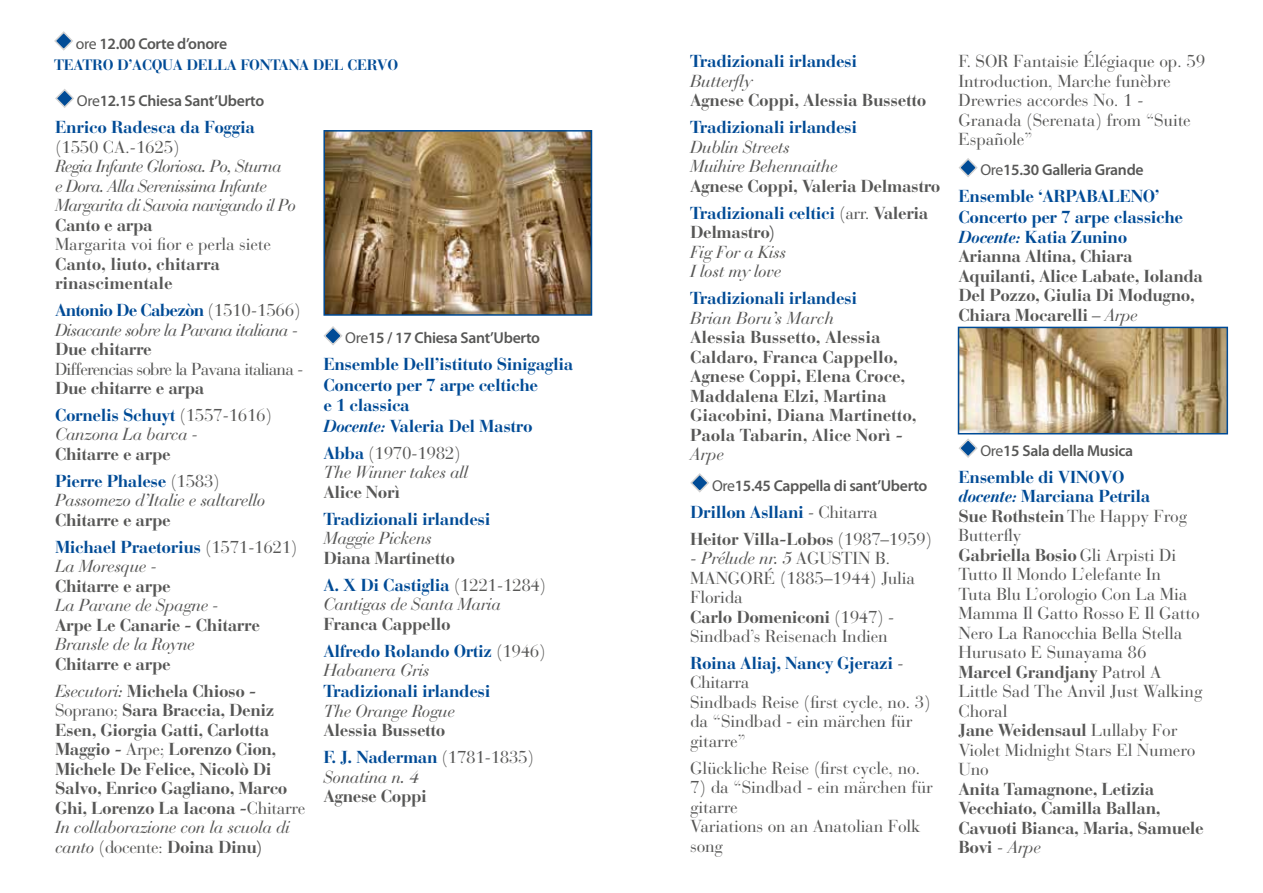
<style>
.page{position:relative;width:1263px;height:893px;background:#fff}
.page>*{position:absolute;margin:0;border:0;box-sizing:border-box;transform-origin:0 0}
.t1{font:700 17.25px/19.5px "Bauer Bodoni";letter-spacing:-.025em;color:#575756}
.t2{font:17.25px/19.5px "Bauer Bodoni";letter-spacing:-.01em;color:#575756}
.t3{font:italic 17.25px/19.5px "Bauer Bodoni";letter-spacing:-.025em;color:#575756}
.t4{font:700 17.25px/20.5px "Bauer Bodoni";letter-spacing:-.025em;color:#004b96}
.t5{font:italic 17.25px/19.5px "Bauer Bodoni";letter-spacing:-.05em;color:#575756}
.t6{font:17.25px/19.5px "Bauer Bodoni";letter-spacing:-.05em;color:#575756}
.t7{font:600 15.75px "Myriad Pro";letter-spacing:-.02em;color:#575756}
.t8{font:700 15px "Bauer Bodoni";letter-spacing:-.02em;color:#004b96}
.s1{font-weight:400}
.s2{font-weight:700;font-style:normal;color:#004b96}
.s3{font-style:normal}
.s4{font-weight:700}
.s5{font-style:italic}
.s6{color:#004b96}
.s7{color:#575756}
.s8{font-weight:400;color:#575756}
.s9{font-weight:400;font-style:italic}
.s10{font-weight:700;color:#004b96}
.s11{font-style:italic;color:#004b96}
.s12{font-weight:700;font-style:italic;color:#004b96}
</style>
<div class="page">
<svg style="left:54px;top:31px;width:19px;height:20px"></svg>
<svg style="left:55px;top:89px;width:19px;height:19px"></svg>
<svg style="left:323px;top:326px;width:20px;height:19px"></svg>
<svg style="left:690px;top:473px;width:19px;height:20px"></svg>
<svg style="left:959px;top:158px;width:19px;height:19px"></svg>
<svg style="left:959px;top:438px;width:19px;height:20px"></svg>
<img style="left:326px;top:133px;width:263px;height:180px">
<div style="left:323px;top:130px;width:269px;height:186px;border:2px solid #004b96"></div>
<img style="left:961px;top:330px;width:264px;height:101px">
<div style="left:958px;top:327px;width:270px;height:107px;border:2px solid #004b96"></div>
<p class="t7" style="left:76px;top:35px;width:153px"><span class="s1">ore</span> 12.00 Corte d’onore</p>
<p class="t8" style="left:54px;top:55px;width:346px">TEATRO D’ACQUA DELLA FONTANA DEL CERVO</p>
<p class="t7" style="left:77px;top:92px;width:189px"><span class="s1">Ore</span>12.15 Chiesa Sant’Uberto</p>
<p class="t4" style="left:55px;top:117px;width:202px">Enrico Radesca da Foggia</p>
<p class="t2" style="left:55px;top:137px;width:126px">(1550 CA.-1625)</p>
<p class="t5" style="left:55px;top:157px;width:243px">Regia Infante Gloriosa. Po, Sturna<br>e Dora. Alla Serenissima Infante<br>Margarita di Savoia navigando il Po</p>
<p class="t1" style="left:55px;top:215px;width:99px">Canto e arpa</p>
<p class="t2" style="left:55px;top:235px;width:218px">Margarita voi fior e perla siete</p>
<p class="t1" style="left:55px;top:254px;width:167px">Canto, liuto, chitarra rinascimentale</p>
<p class="t5" style="left:55px;top:301px;width:247px"><span class="s2">Antonio De Cabezòn</span> <span class="s3">(1510-1566)<br></span>Disacante sobre la Pavana italiana -</p>
<p class="t6" style="left:55px;top:340px;width:250px"><span class="s4">Due chitarre<br></span>Differencias sobre la Pavana italiana <span class="s5">-<br></span><span class="s4">Due chitarre e arpa</span></p>
<p class="t3" style="left:55px;top:405px;width:218px"><span class="s2">Cornelis Schuyt</span> <span class="s3">(1557-1616)<br></span>Canzona La barca -</p>
<p class="t1" style="left:55px;top:441px;width:166px;line-height:27px">Chitarre e arpe<br><span class="s6">Pierre Phalese</span> <span class="s1">(1583)</span></p>
<p class="t3" style="left:55px;top:491px;width:212px">Passomezo d’Italie e saltarello</p>
<p class="t4" style="left:55px;top:507px;width:244px;line-height:27px"><span class="s7">Chitarre e arpe<br></span>Michael Praetorius <span class="s8">(1571-1621)</span></p>
<p class="t3" style="left:55px;top:557px;width:104px">La Moresque -</p>
<p class="t1" style="left:55px;top:576px;width:117px">Chitarre e arpe</p>
<p class="t3" style="left:55px;top:596px;width:165px">La Pavane de Spagne -</p>
<p class="t1" style="left:55px;top:615px;width:206px">Arpe Le Canarie - Chitarre</p>
<p class="t3" style="left:55px;top:635px;width:141px">Bransle de la Royne</p>
<p class="t1" style="left:55px;top:650px;width:203px;line-height:27px">Chitarre e arpe<br><span class="s9">Esecutori:</span> Michela Chioso -</p>
<p class="t1" style="left:55px;top:701px;width:252px"><span class="s1">Soprano;</span> Sara Braccia, Deniz<br>Esen, Giorgia Gatti, Carlotta<br>Maggio - <span class="s1">Arpe;</span> Lorenzo Cion,<br>Michele De Felice, Nicolò Di<br>Salvo, Enrico Gagliano, Marco<br>Ghi, Lorenzo La Iacona -<span class="s1">Chitarre<br></span><span class="s9">In collaborazione con la scuola di canto</span> <span class="s1">(docente:</span> Doina Dinu)</p>
<p class="t7" style="left:345px;top:329px;width:196px"><span class="s1">Ore</span>15 / 17 Chiesa Sant’Uberto</p>
<p class="t4" style="left:323px;top:354px;width:251px">Ensemble Dell’istituto Sinigaglia<br>Concerto per 7 arpe celtiche<br>e 1 classica<br><span class="s5">Docente:</span> Valeria Del Mastro</p>
<p class="t3" style="left:323px;top:443px;width:146px"><span class="s2">Abba</span> <span class="s3">(1970-1982)<br></span>The Winner takes all</p>
<p class="t1" style="left:323px;top:482px;width:78px">Alice Norì</p>
<p class="t4" style="left:323px;top:509px;width:169px">Tradizionali irlandesi</p>
<p class="t3" style="left:323px;top:529px;width:110px">Maggie Pickens</p>
<p class="t1" style="left:323px;top:544px;width:224px;line-height:27px">Diana Martinetto<br><span class="s6">A. X Di Castiglia</span> <span class="s1">(1221-1284)</span></p>
<p class="t3" style="left:323px;top:595px;width:179px">Cantigas de Santa Maria</p>
<p class="t4" style="left:323px;top:610px;width:224px;line-height:27px"><span class="s7">Franca Cappello<br></span>Alfredo Rolando Ortiz <span class="s8">(1946)</span></p>
<p class="t3" style="left:323px;top:661px;width:108px">Habanera Gris</p>
<p class="t4" style="left:323px;top:681px;width:169px">Tradizionali irlandesi</p>
<p class="t3" style="left:323px;top:701px;width:133px">The Orange Rogue</p>
<p class="t1" style="left:323px;top:717px;width:212px;line-height:27px">Alessia Bussetto<br><span class="s6">F. J. Naderman</span> <span class="s1">(1781-1835)</span></p>
<p class="t3" style="left:323px;top:767px;width:97px">Sonatina n. 4</p>
<p class="t1" style="left:323px;top:787px;width:105px">Agnese Coppi</p>
<p class="t4" style="left:690px;top:51px;width:169px">Tradizionali irlandesi</p>
<p class="t3" style="left:690px;top:71px;width:64px">Butterfly</p>
<p class="t1" style="left:690px;top:91px;width:238px">Agnese Coppi, Alessia Bussetto</p>
<p class="t4" style="left:690px;top:117px;width:169px">Tradizionali irlandesi</p>
<p class="t3" style="left:690px;top:137px;width:149px">Dublin Streets<br>Muihire Behennaithe</p>
<p class="t1" style="left:690px;top:172px;width:252px;line-height:27px">Agnese Coppi, Valeria Delmastro<br><span class="s6">Tradizionali celtici</span> <span class="s1">(arr.</span> Valeria</p>
<p class="t1" style="left:690px;top:223px;width:87px">Delmastro)</p>
<p class="t3" style="left:690px;top:242px;width:98px">Fig For a Kiss<br>I lost my love</p>
<p class="t4" style="left:690px;top:288px;width:169px">Tradizionali irlandesi</p>
<p class="t3" style="left:690px;top:308px;width:145px">Brian Boru’s March</p>
<p class="t1" style="left:690px;top:328px;width:228px">Alessia Bussetto, Alessia<br>Caldaro, Franca Cappello,<br>Agnese Coppi, Elena Croce,<br>Maddalena Elzi, Martina<br>Giacobini, Diana Martinetto,<br>Paola Tabarin, Alice Norì -</p>
<p class="t3" style="left:690px;top:445px;width:35px">Arpe</p>
<p class="t7" style="left:712px;top:476px;width:217px"><span class="s1">Ore</span>15.45 Cappella di sant’Uberto</p>
<p class="t2" style="left:690px;top:498px;width:243px;line-height:27px"><span class="s10">Drillon Asllani</span> - Chitarra<br><span class="s4">Heitor Villa-Lobos</span> (1987–1959)</p>
<p class="t2" style="left:690px;top:549px;width:226px">- <span class="s5">Prélude nr. 5</span> AGUSTIN B.<br>MANGORÉ (1885–1944) Julia<br>Florida<br><span class="s4">Carlo Domeniconi</span> (1947) -<br>Sindbad’s Reisenach Indien</p>
<p class="t2" style="left:690px;top:653px;width:242px"><span class="s10">Roina Aliaj, Nancy Gjerazi</span> -<br>Chitarra<br>Sindbads Reise (first cycle, no. 3) da “Sindbad - ein märchen für gitarre”</p>
<p class="t2" style="left:690px;top:758px;width:232px">Glückliche Reise (first cycle, no.</p>
<p class="t2" style="left:690px;top:778px;width:244px">7) da “Sindbad - ein märchen für gitarre<br>Variations on an Anatolian Folk song</p>
<p class="t2" style="left:958px;top:52px;width:248px">F. SOR Fantaisie Élégiaque op. 59<br>Introduction, Marche funèbre<br>Drewries accordes No. 1 -<br>Granada (Serenata) from “Suite<br>Españole”</p>
<p class="t7" style="left:980px;top:161px;width:165px"><span class="s1">Ore</span>15.30 Galleria Grande</p>
<p class="t1" style="left:958px;top:187px;width:246px"><span class="s6">Ensemble ‘ARPABALENO’<br>Concerto per 7 arpe classiche<br></span><span class="s11">Docente:</span> <span class="s6">Katia Zunino<br></span>Arianna Altina, Chiara<br>Aquilanti, Alice Labate, Iolanda<br>Del Pozzo, Giulia Di Modugno,<br>Chiara Mocarelli <span class="s9">– Arpe</span></p>
<p class="t7" style="left:980px;top:442px;width:154px"><span class="s1">Ore</span>15 Sala della Musica</p>
<p class="t2" style="left:958px;top:467px;width:246px"><span class="s10">Ensemble di VINOVO<br></span><span class="s12">docente:</span> <span class="s10">Marciana Petrila<br></span><span class="s4">Sue Rothstein</span> The Happy Frog<br>Butterfly<br><span class="s4">Gabriella Bosio</span> Gli Arpisti Di<br>Tutto Il Mondo L’elefante In<br>Tuta Blu L’orologio Con La Mia<br>Mamma Il Gatto Rosso E Il Gatto<br>Nero La Ranocchia Bella Stella<br>Hurusato E Sunayama 86<br><span class="s4">Marcel Grandjany</span> Patrol A<br>Little Sad The Anvil Just Walking<br>Choral<br><span class="s4">Jane Weidensaul</span> Lullaby For<br>Violet Midnight Stars El Numero<br>Uno</p>
<p class="t1" style="left:958px;top:779px;width:247px">Anita Tamagnone, Letizia<br>Vecchiato, Camilla Ballan,<br>Cavuoti Bianca, Maria, Samuele<br>Bovi <span class="s1">-</span> <span class="s9">Arpe</span></p>
</div>
